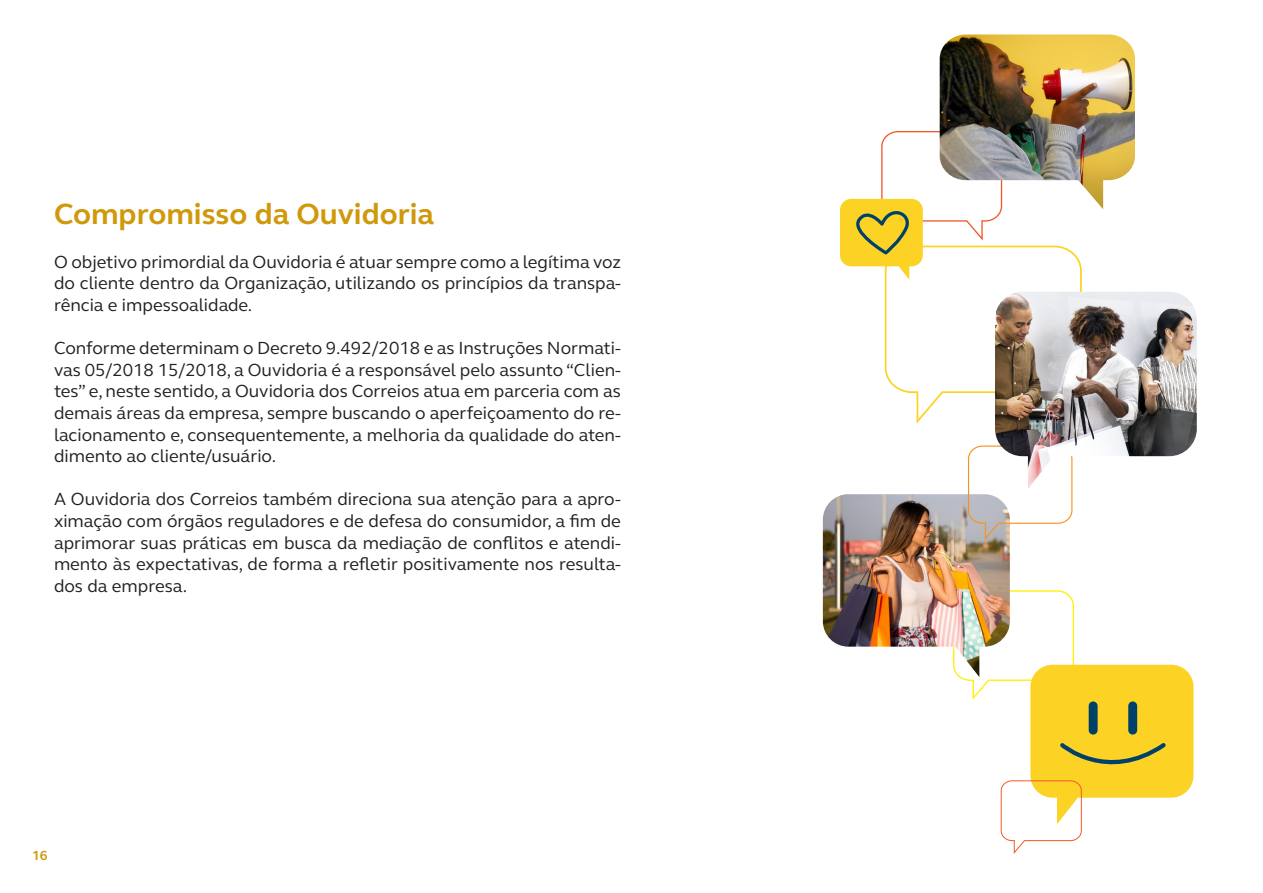
<style>
.page{position:relative;width:1263px;height:893px;background:#fff}
.page>*{position:absolute;margin:0;border:0;box-sizing:border-box;transform-origin:0 0}
.titulo_nivel1{font:700 30px "FS Elliot";color:#d0990c}
.corpo{font:18px/21.6px "FS Elliot";color:#231f20;text-align:justify}
.t1{font:700 13.5px "FS Elliot";color:#d0990c}
</style>
<div class="page">
<img style="left:823px;top:494px;width:187px;height:153px">
<svg style="left:967px;top:445px;width:106px;height:97px"></svg>
<img style="left:995px;top:292px;width:202px;height:197px">
<svg style="left:840px;top:130px;width:243px;height:296px"></svg>
<img style="left:940px;top:34px;width:195px;height:175px">
<svg style="left:952px;top:590px;width:241px;height:264px"></svg>
<p class="titulo_nivel1" style="left:54px;top:194px;width:382px">Compromisso da Ouvidoria</p>
<p class="corpo" style="left:54px;top:250px;width:569px">O objetivo primordial da Ouvidoria é atuar sempre como a legítima voz do cliente dentro da Organização, utilizando os princípios da transpa&shy;rência e impessoalidade.</p>
<p class="corpo" style="left:54px;top:337px;width:568px">Conforme determinam o Decreto 9.492/2018 e as Instruções Normati&shy;vas 05/2018 15/2018, a Ouvidoria é a responsável pelo assunto “Clien&shy;tes” e, neste sentido, a Ouvidoria dos Correios atua em parceria com as demais áreas da empresa, sempre buscando o aperfeiçoamento do re&shy;lacionamento e, consequentemente, a melhoria da qualidade do aten&shy;dimento ao cliente/usuário.</p>
<p class="corpo" style="left:54px;top:488px;width:568px">A Ouvidoria dos Correios também direciona sua atenção para a apro&shy;ximação com órgãos reguladores e de defesa do consumidor, a fim de aprimorar suas práticas em busca da mediação de conflitos e atendi&shy;mento às expectativas, de forma a refletir positivamente nos resulta&shy;dos da empresa.</p>
<p class="t1" style="left:32px;top:846px;width:17px">16</p>
</div>
